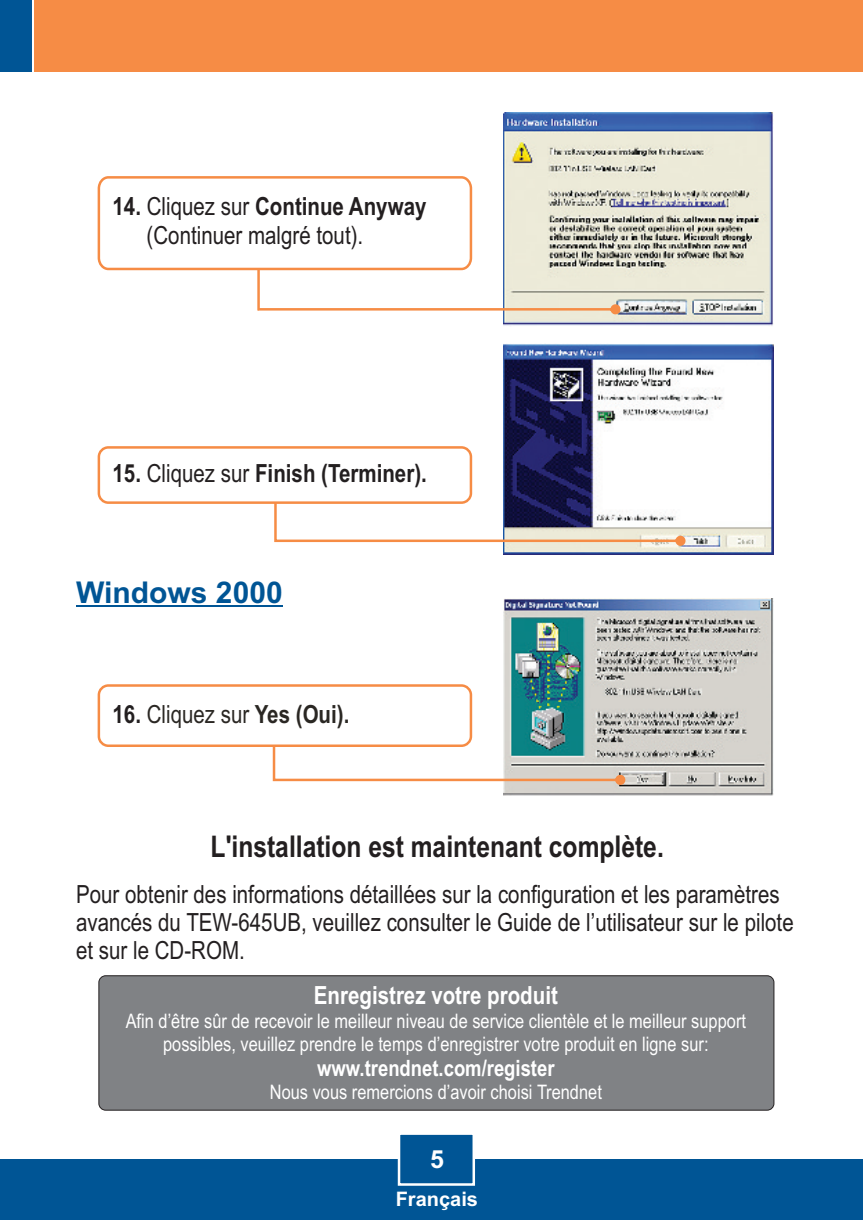
<style>
.page{position:relative;width:863px;height:1220px;background:#fff}
.page>*{position:absolute;margin:0;border:0;box-sizing:border-box;transform-origin:0 0}
.t1{font:700 30px "Arial Narrow";color:#231f20}
.t2{font:700 30px "Arial";color:#005595}
.t3{font:25px/28.2px "Arial Narrow";color:#231f20}
.t4{font:700 25px "Arial Narrow";color:#231f20}
.t5{font:700 25px "Arial Narrow";color:#fff}
.t6{font:25px "Arial Narrow";color:#2a2723}
.t7{font:700 25px "Arial";color:#fff}
.t8{font:700 22.5px "Arial Narrow";color:#fff}
.t9{font:20px/22.8px "Arial Narrow";color:#fff;text-align:center}
.t10{font:700 20px "Arial";color:#fff}
.s1{font-weight:700}
.s2{font-weight:400}
.s3{font-weight:700;color:#231f20}
</style>
<div class="page">
<img style="left:504px;top:598px;width:269px;height:197px">
<img style="left:504px;top:344px;width:269px;height:210px">
<img style="left:504px;top:112px;width:269px;height:214px">
<div style="left:0;top:1159px;width:862px;height:60px;background:#005595"></div>
<div style="left:35px;top:0;width:827px;height:72px;background:#f68c45"></div>
<div style="left:0;top:0;width:32px;height:72px;background:#005595"></div>
<svg style="left:397px;top:1134px;width:78px;height:52px"></svg>
<hr style="left:76px;top:605px;width:207px;height:1px;background:#005595">
<svg style="left:273px;top:732px;width:352px;height:52px"></svg>
<svg style="left:274px;top:482px;width:411px;height:63px"></svg>
<div style="left:99px;top:975px;width:675px;height:135px;background:#808285;border:1px solid #231f20;border-radius:7px"></div>
<svg style="left:97px;top:175px;width:523px;height:139px"></svg>
<div style="left:98px;top:446px;width:374px;height:58px;background:#fff;border:3px solid #f68c45;border-radius:9px"></div>
<div style="left:98px;top:684px;width:374px;height:62px;background:#fff;border:3px solid #f68c45;border-radius:9px"></div>
<p class="t3" style="left:147px;top:194px;width:281px;text-indent:-34px"><span class="s1">14.</span> Cliquez sur <span class="s1">Continue Anyway </span>(Continuer malgré tout).</p>
<p class="t4" style="left:113px;top:464px;width:316px">15. <span class="s2">Cliquez sur</span> Finish (Terminer).</p>
<p class="t2" style="left:76px;top:580px;width:208px">Windows 2000</p>
<p class="t6" style="left:113px;top:704px;width:238px"><span class="s3">16.</span> Cliquez sur <span class="s1">Yes (Oui).</span></p>
<p class="t1" style="left:210px;top:835px;width:454px">L'installation est maintenant complète.</p>
<p class="t3" style="left:76px;top:881px;width:719px">Pour obtenir des informations détaillées sur la configuration et les paramètres avancés du TEW-645UB, veuillez consulter le Guide de l’utilisateur sur le pilote et sur le CD-ROM.</p>
<p class="t5" style="left:314px;top:985px;width:245px">Enregistrez votre produit</p>
<p class="t9" style="left:126px;top:1011px;width:621px">Afin d’être sûr de recevoir le meilleur niveau de service clientèle et le meilleur support possibles, veuillez prendre le temps d’enregistrer votre produit en ligne sur:</p>
<p class="t8" style="left:317px;top:1059px;width:239px">www.trendnet.com/register</p>
<p class="t9" style="left:270px;top:1082px;width:333px">Nous vous remercions d’avoir choisi Trendnet</p>
<p class="t7" style="left:430px;top:1149px;width:15px">5</p>
<p class="t10" style="left:395px;top:1190px;width:84px">Français</p>
</div>
